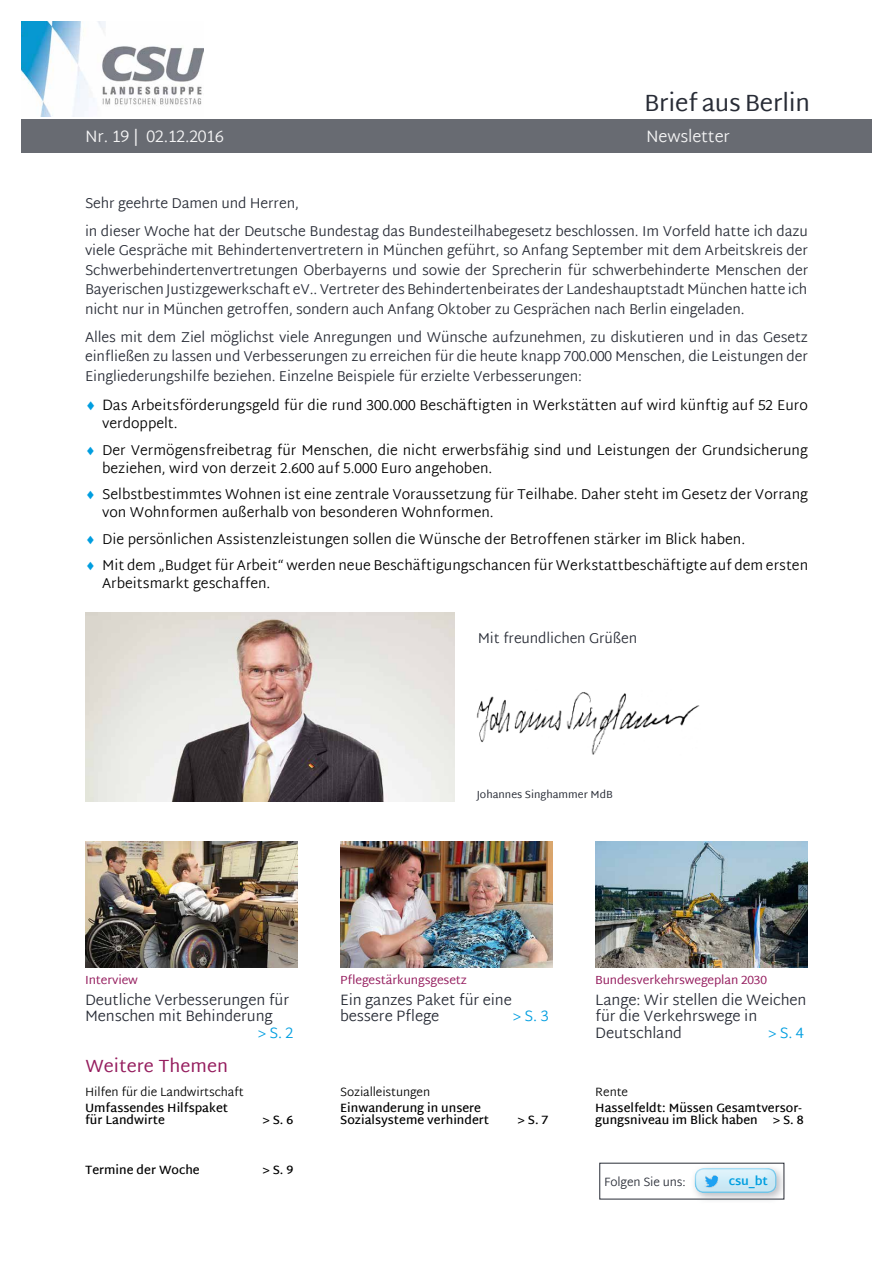
<style>
.page{position:relative;width:893px;height:1263px;background:#fff}
.page>*{position:absolute;margin:0;border:0;box-sizing:border-box;transform-origin:0 0}
.t1{font:24px "Martel Sans";letter-spacing:-.01em;color:#282c36}
._06_Weitere_Themen_B{font:18px "Martel Sans";color:#951d5e}
.t2{font:300 16.5px "Martel Sans";letter-spacing:-.01em;color:#f1f1f2}
._06_BaB_Inhalt_II{font:300 15px/16.5px "Martel Sans";letter-spacing:-.01em;color:#282c36}
._06_BaB_Inhalt_II-2{font:300 15px "Martel Sans";color:#009ee0}
._04_BaB_Fließtext{font:300 14.25px/19.5px "Martel Sans";letter-spacing:-.01em;color:#282c36;text-align:justify}
.t3{font:300 14.25px/18px "Martel Sans";color:#000}
._06_BaB_Ü2_Weitere_T{font:600 12px/12px "Martel Sans";color:#000}
._06_BaB_Inhalt_Beere{font:12px "Martel Sans";letter-spacing:-.01em;color:#951d5e}
._06_BaB_Ü1_Weitere_T{font:300 12px "Martel Sans";letter-spacing:-.01em;color:#000}
._04_BaB_Fließtext-2{font:300 12px "Martel Sans";letter-spacing:-.01em;color:#282c36}
._04_BaB_Fließtext-3{font:700 12px "Martel Sans";color:#009ee0}
._07_BaB_Name_MdB{font:10.5px "Martel Sans";color:#282c36}
.s1{color:#009ee0}
.s2{font-size:15px}
</style>
<div class="page">
<img style="left:21px;top:21px;width:182px;height:96px">
<div style="left:21px;top:119px;width:851px;height:33px;background:#686b72"></div>
<img style="left:340px;top:842px;width:213px;height:125px">
<img style="left:595px;top:842px;width:213px;height:125px">
<img style="left:85px;top:842px;width:213px;height:125px">
<div style="left:690px;top:1163px;width:97px;height:41px;background:#7d818c;opacity:.53"></div>
<div style="left:693px;top:1167px;width:86px;height:20px;background:#fff;opacity:.5"></div>
<div style="left:693px;top:1169px;width:86px;height:27px;background:#f1f1f2;opacity:.5"></div>
<img style="left:702px;top:1173px;width:18px;height:18px">
<img style="left:476px;top:692px;width:224px;height:63px">
<img style="left:85px;top:613px;width:369px;height:188px">
<h1 class="t1" style="left:644px;top:88px;width:167px">Brief aus Berlin</h1>
<p class="t2" style="left:85px;top:125px;width:140px">Nr. 19 | 02.12.2016</p>
<p class="t2" style="left:646px;top:125px;width:85px">Newsletter</p>
<p class="_04_BaB_Fließtext" style="left:85px;top:194px;width:215px">Sehr geehrte Damen und Herren,</p>
<p class="_04_BaB_Fließtext" style="left:85px;top:222px;width:725px">in dieser Woche hat der Deutsche Bundestag das Bundesteilhabegesetz beschlossen. Im Vorfeld hatte ich dazu viele Gespräche mit Behindertenvertretern in München geführt, so Anfang September mit dem Arbeitskreis der Schwerbehindertenvertretungen Oberbayerns und sowie der Sprecherin für schwerbehinderte Menschen der Bayerischen Justizgewerkschaft eV.. Vertreter des Behindertenbeirates der Landeshauptstadt München hatte ich nicht nur in München getroffen, sondern auch Anfang Oktober zu Gesprächen nach Berlin eingeladen.</p>
<p class="_04_BaB_Fließtext" style="left:85px;top:328px;width:724px">Alles mit dem Ziel möglichst viele Anregungen und Wünsche aufzunehmen, zu diskutieren und in das Gesetz einfließen zu lassen und Verbesserungen zu erreichen für die heute knapp 700.000 Menschen, die Leistungen der Eingliederungshilfe beziehen. Einzelne Beispiele für erzielte Verbesserungen:</p>
<p class="t3" style="left:102px;top:397px;width:707px;text-indent:-17px"><span class="s1">♦</span> <span class="s2">D</span>as Arbeitsförderungsgeld für die rund 300.000 Beschäftigten in Werkstätten auf wird künftig auf 52 Euro verdoppelt.</p>
<p class="t3" style="left:102px;top:442px;width:707px;text-indent:-17px"><span class="s1">♦</span> Der Vermögensfreibetrag für Menschen, die nicht erwerbsfähig sind und Leistungen der Grundsicherung beziehen, wird von derzeit 2.600 auf 5.000 Euro angehoben.</p>
<p class="t3" style="left:102px;top:486px;width:707px;text-indent:-17px"><span class="s1">♦</span> Selbstbestimmtes Wohnen ist eine zentrale Voraussetzung für Teilhabe. Daher steht im Gesetz der Vorrang von Wohnformen außerhalb von besonderen Wohnformen.</p>
<p class="t3" style="left:85px;top:531px;width:662px"><span class="s1">♦</span> Die persönlichen Assistenzleistungen sollen die Wünsche der Betroffenen stärker im Blick haben.</p>
<p class="t3" style="left:102px;top:557px;width:708px;text-indent:-17px"><span class="s1">♦</span> Mit dem „Budget für Arbeit“ werden neue Beschäftigungschancen für Werkstattbeschäftigte auf dem ersten<br>Arbeitsmarkt geschaffen.</p>
<p class="_04_BaB_Fließtext" style="left:478px;top:629px;width:161px">Mit freundlichen Grüßen</p>
<p class="_07_BaB_Name_MdB" style="left:477px;top:788px;width:138px">Johannes Singhammer MdB</p>
<p class="_06_BaB_Inhalt_Beere" style="left:85px;top:973px;width:54px">Interview</p>
<p class="_06_BaB_Inhalt_II" style="left:85px;top:992px;width:206px">Deutliche Verbesserungen für</p>
<p class="_06_BaB_Inhalt_II" style="left:85px;top:1009px;width:189px">Menschen mit Behinderung</p>
<p class="_06_BaB_Inhalt_II-2" style="left:258px;top:1022px;width:37px">&gt; S. 2</p>
<p class="_06_Weitere_Themen_B" style="left:85px;top:1055px;width:144px">Weitere Themen</p>
<p class="_06_BaB_Ü1_Weitere_T" style="left:85px;top:1083px;width:160px">Hilfen für die Landwirtschaft</p>
<p class="_06_BaB_Ü2_Weitere_T" style="left:85px;top:1102px;width:145px">Umfassendes Hilfspaket für Landwirte</p>
<p class="_06_BaB_Ü2_Weitere_T" style="left:263px;top:1114px;width:32px">&gt; S. 6</p>
<p class="_06_BaB_Ü2_Weitere_T" style="left:85px;top:1164px;width:116px">Termine der Woche</p>
<p class="_06_BaB_Ü2_Weitere_T" style="left:263px;top:1164px;width:32px">&gt; S. 9</p>
<p class="_06_BaB_Inhalt_Beere" style="left:340px;top:973px;width:128px">Pflegestärkungsgesetz</p>
<p class="_06_BaB_Inhalt_II" style="left:340px;top:992px;width:173px">Ein ganzes Paket für eine bessere Pflege</p>
<p class="_06_BaB_Inhalt_II-2" style="left:513px;top:1005px;width:37px">&gt; S. 3</p>
<p class="_06_BaB_Inhalt_Beere" style="left:595px;top:973px;width:173px">Bundesverkehrswegeplan 2030</p>
<p class="_06_BaB_Inhalt_II" style="left:595px;top:992px;width:213px">Lange: Wir stellen die Weichen für die Verkehrswege in<br>Deutschland</p>
<p class="_06_BaB_Inhalt_II-2" style="left:768px;top:1022px;width:37px">&gt; S. 4</p>
<p class="_06_BaB_Ü1_Weitere_T" style="left:340px;top:1083px;width:91px">Sozialleistungen</p>
<p class="_06_BaB_Ü2_Weitere_T" style="left:340px;top:1102px;width:151px">Einwanderung in unsere<br>Sozialsysteme verhindert</p>
<p class="_06_BaB_Ü2_Weitere_T" style="left:518px;top:1114px;width:32px">&gt; S. 7</p>
<p class="_06_BaB_Ü1_Weitere_T" style="left:595px;top:1083px;width:34px">Rente</p>
<p class="_06_BaB_Ü2_Weitere_T" style="left:595px;top:1102px;width:208px">Hasselfeldt: Müssen Gesamtversor&shy;gungsniveau im Blick haben</p>
<p class="_06_BaB_Ü2_Weitere_T" style="left:773px;top:1114px;width:32px">&gt; S. 8</p>
<p class="_04_BaB_Fließtext-2" style="left:604px;top:1173px;width:83px">Folgen Sie uns:</p>
<p class="_04_BaB_Fließtext-3" style="left:729px;top:1173px;width:41px">csu_bt</p>
</div>
